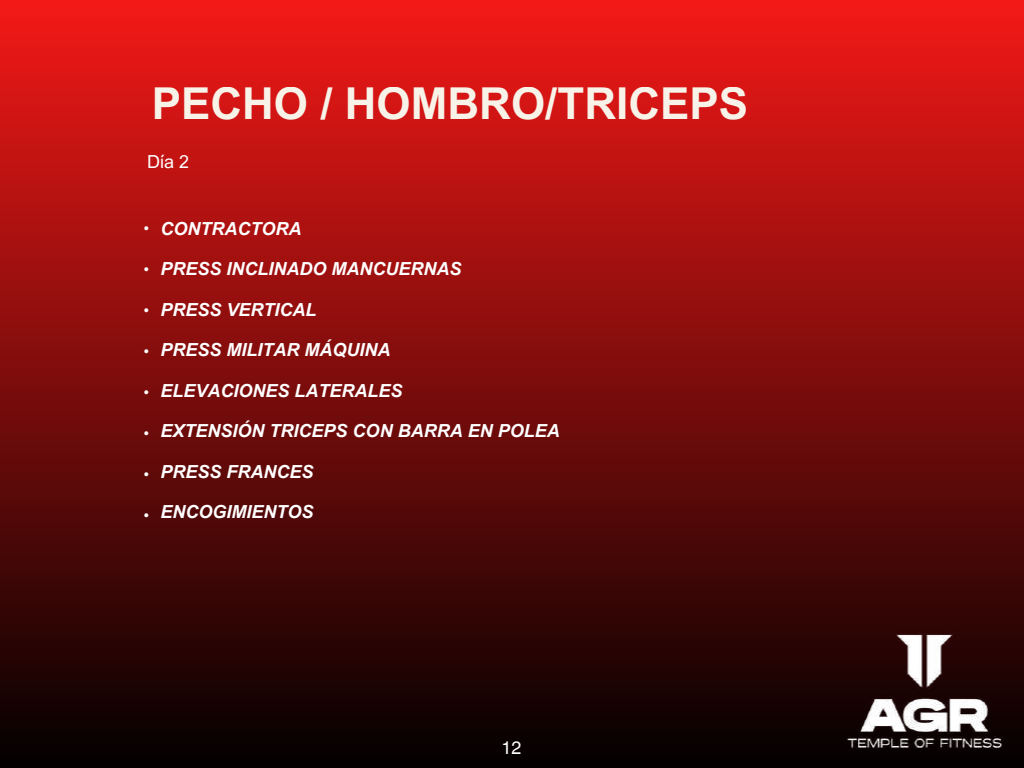
<style>
.page{position:relative;width:1024px;height:768px;background:#fff}
.page>*{position:absolute;margin:0;border:0;box-sizing:border-box;transform-origin:0 0}
.t1{font:700 44px "Arial MT Pro";color:#fafff5}
.t2{font:italic 700 18px "Arial MT Pro";color:#fff}
.t3{font:18px "Arial MT Pro";color:#fff}
.t4{font:18px "Helvetica World";color:#fff}
.t5{font:italic 700 13.5px "Arial MT Pro";color:#fff}
</style>
<div class="page">
<div style="left:0;top:0;width:1024px;height:768px;background:linear-gradient(to bottom,#f41917,#020000)"></div>
<img style="left:815px;top:628px;width:209px;height:126px">
<h1 class="t1" style="left:152px;top:88px;width:598px">PECHO / HOMBRO/TRICEPS</h1>
<p class="t3" style="left:147px;top:155px;width:44px">Día 2</p>
<p class="t5" style="left:143px;top:223px;width:6px">•</p>
<p class="t5" style="left:143px;top:264px;width:6px">•</p>
<p class="t5" style="left:143px;top:305px;width:6px">•</p>
<p class="t5" style="left:143px;top:346px;width:6px">•</p>
<p class="t5" style="left:143px;top:387px;width:6px">•</p>
<p class="t5" style="left:143px;top:428px;width:6px">•</p>
<p class="t5" style="left:143px;top:469px;width:6px">•</p>
<p class="t5" style="left:143px;top:510px;width:6px">•</p>
<p class="t2" style="left:161px;top:222px;width:142px">CONTRACTORA</p>
<p class="t2" style="left:161px;top:262px;width:302px">PRESS INCLINADO MANCUERNAS</p>
<p class="t2" style="left:161px;top:303px;width:158px">PRESS VERTICAL</p>
<p class="t2" style="left:161px;top:343px;width:232px">PRESS MILITAR MÁQUINA</p>
<p class="t2" style="left:161px;top:384px;width:244px">ELEVACIONES LATERALES</p>
<p class="t2" style="left:161px;top:424px;width:401px">EXTENSIÓN TRICEPS CON BARRA EN POLEA</p>
<p class="t2" style="left:161px;top:465px;width:155px">PRESS FRANCES</p>
<p class="t2" style="left:161px;top:505px;width:155px">ENCOGIMIENTOS</p>
<p class="t4" style="left:501px;top:737px;width:22px">12</p>
</div>
